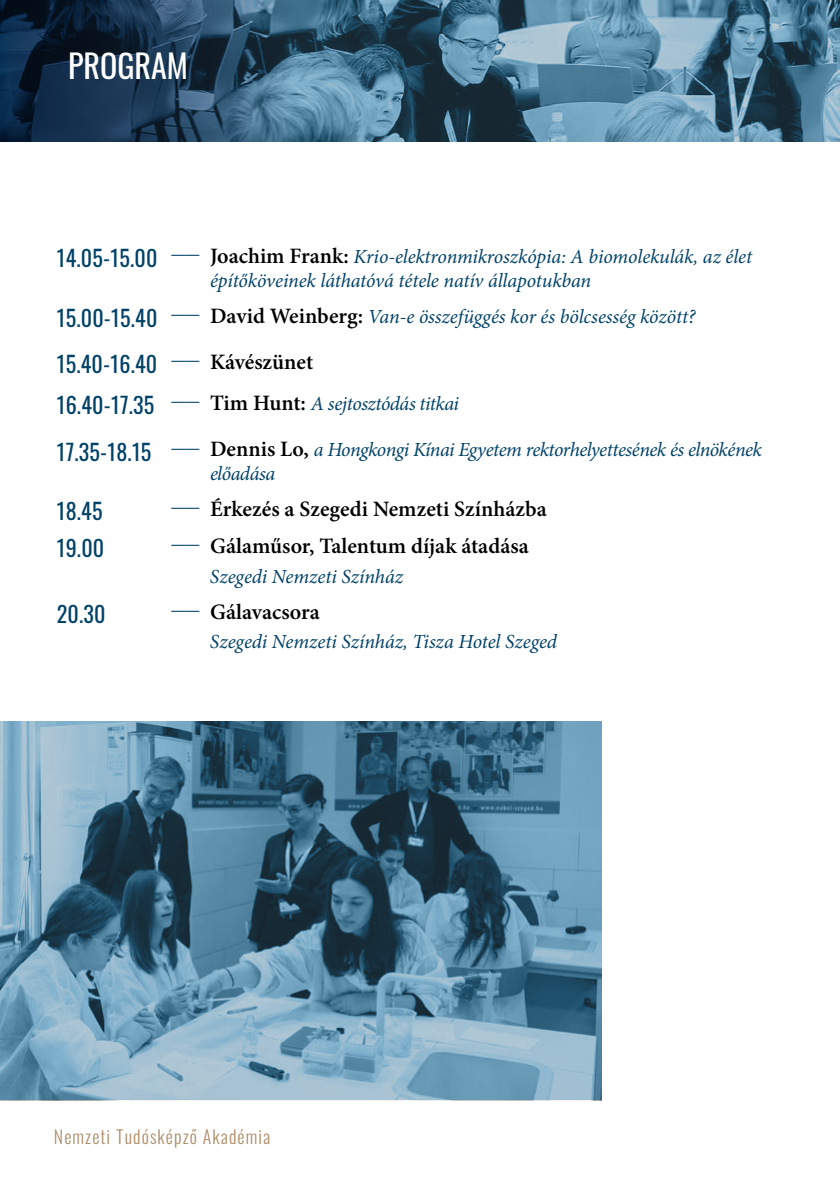
<style>
.page{position:relative;width:840px;height:1191px;background:#fff}
.page>*{position:absolute;margin:0;border:0;box-sizing:border-box;transform-origin:0 0}
.t1{font:32px "Oswald";color:#fff}
.t2{font:600 22px "Minion Pro";color:#000}
.t3{font:22px "Oswald";letter-spacing:.01em;color:#004268}
.t4{font:italic 20px/24px "Minion Pro";letter-spacing:-.01em;color:#004268;text-align:center}
.t5{font:italic 20px/24px "Minion Pro";letter-spacing:-.03em;color:#004268}
.t6{font:300 18px "Oswald";letter-spacing:.06em;color:#af8e6b}
.s1{font-family:"Oswald";font-style:normal;font-size:22px}
.s2{font-family:"Oswald";font-weight:200;font-style:normal;font-size:22px}
.s3{font-weight:600;font-style:normal;font-size:22px;color:#000}
.s4{font-family:"Oswald";font-weight:200;color:#004268}
</style>
<div class="page">
<svg style="left:295px;top:0;width:544px;height:142px;background:#4f7890"></svg>
<svg style="left:0;top:0;width:295px;height:142px;background:#1f3c57"></svg>
<svg style="left:0;top:721px;width:601px;height:379px;background:#5c859d"></svg>
<h1 class="t1" style="left:68px;top:38px;width:121px">PROGRAM</h1>
<p class="t4" style="left:57px;top:244px;width:696px"><span class="s1">14.05-15.00</span> <span class="s2">——</span> <span class="s3">Joachim Frank:</span> Krio-elektronmikroszkópia: A biomolekulák, az élet építőköveinek láthatóvá tétele natív állapotukban</p>
<p class="t4" style="left:57px;top:304px;width:639px"><span class="s1">15.00-15.40</span> <span class="s2">——</span> <span class="s3">David Weinberg:</span> Van-e összefüggés kor és bölcsesség között?</p>
<p class="t3" style="left:57px;top:344px;width:258px">15.40-16.40 <sup>——</sup> <sup>Kávészünet</sup></p>
<p class="t4" style="left:57px;top:392px;width:403px"><span class="s1">16.40-17.35</span> <span class="s2">——</span> <span class="s3">Tim Hunt:</span> A sejtosztódás titkai</p>
<p class="t5" style="left:210px;top:438px;width:553px;text-indent:-153px"><span class="s1">17.35-18.15</span> <span class="s2">——</span> <span class="s3">Dennis Lo,</span> a Hongkongi Kínai Egyetem rektorhelyettesének és elnökének előadása</p>
<p class="t3" style="left:57px;top:492px;width:47px">18.45</p>
<p class="t2" style="left:170px;top:494px;width:378px"><span class="s4">——</span> Érkezés a Szegedi Nemzeti Színházba</p>
<p class="t3" style="left:57px;top:529px;width:49px">19.00</p>
<p class="t2" style="left:170px;top:531px;width:360px"><span class="s4">——</span> Gálaműsor, Talentum díjak átadása</p>
<p class="t4" style="left:210px;top:564px;width:194px">Szegedi Nemzeti Színház</p>
<p class="t3" style="left:57px;top:594px;width:50px">20.30</p>
<p class="t2" style="left:170px;top:596px;width:151px"><span class="s4">——</span> Gálavacsora</p>
<p class="t4" style="left:210px;top:630px;width:348px">Szegedi Nemzeti Színház, Tisza Hotel Szeged</p>
<p class="t6" style="left:54px;top:1121px;width:218px">Nemzeti Tudósképző Akadémia</p>
</div>
